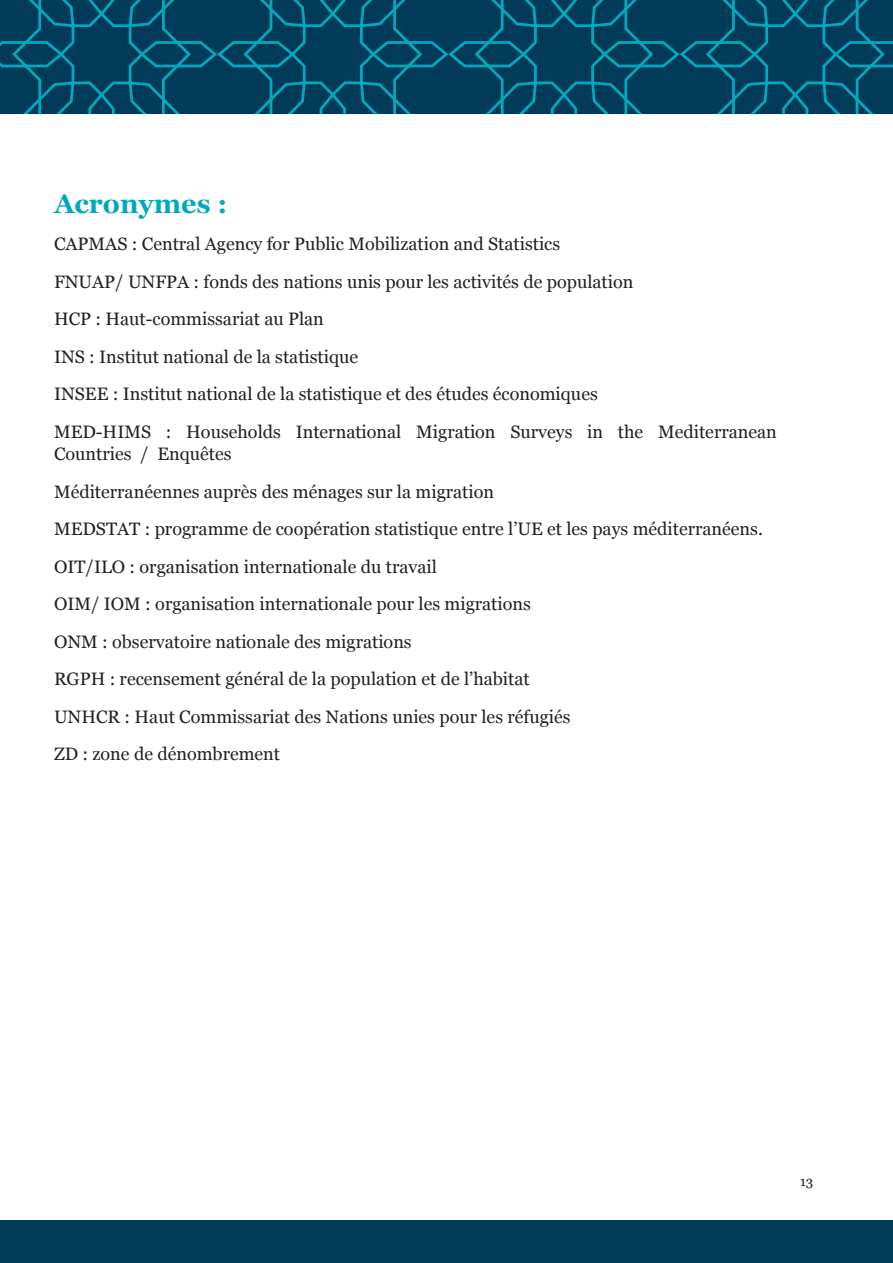
<style>
.page{position:relative;width:893px;height:1263px;background:#fff}
.page>*{position:absolute;margin:0;border:0;box-sizing:border-box;transform-origin:0 0}
.t1{font:700 27px "Georgia";color:#00aabc}
.t2{font:18px/37.5px "Georgia";color:#231f20}
.t3{font:13.5px "Georgia";color:#231f20}
</style>
<div class="page">
<div style="left:0;top:1220px;width:893px;height:43px;background:#023b5a"></div>
<svg style="left:0;top:0;width:893px;height:114px;background:#014966"></svg>
<h1 class="t1" style="left:54px;top:183px;width:175px">Acronymes :</h1>
<p class="t2" style="left:54px;top:225px;width:724px">CAPMAS : Central Agency for Public Mobilization and Statistics<br>FNUAP/ UNFPA : fonds des nations unis pour les activités de population<br>HCP : Haut-commissariat au Plan<br>INS : Institut national de la statistique<br>INSEE : Institut national de la statistique et des études économiques<br>MED-HIMS : Households International Migration Surveys in the Mediterranean</p>
<p class="t2" style="left:54px;top:435px;width:710px">Countries / Enquêtes<br>Méditerranéennes auprès des ménages sur la migration<br>MEDSTAT : programme de coopération statistique entre l’UE et les pays méditerranéens.<br>OIT/ILO : organisation internationale du travail<br>OIM/ IOM : organisation internationale pour les migrations<br>ONM : observatoire nationale des migrations<br>RGPH : recensement général de la population et de l’habitat<br>UNHCR : Haut Commissariat des Nations unies pour les réfugiés<br>ZD : zone de dénombrement</p>
<p class="t3" style="left:800px;top:1174px;width:15px">13</p>
</div>
